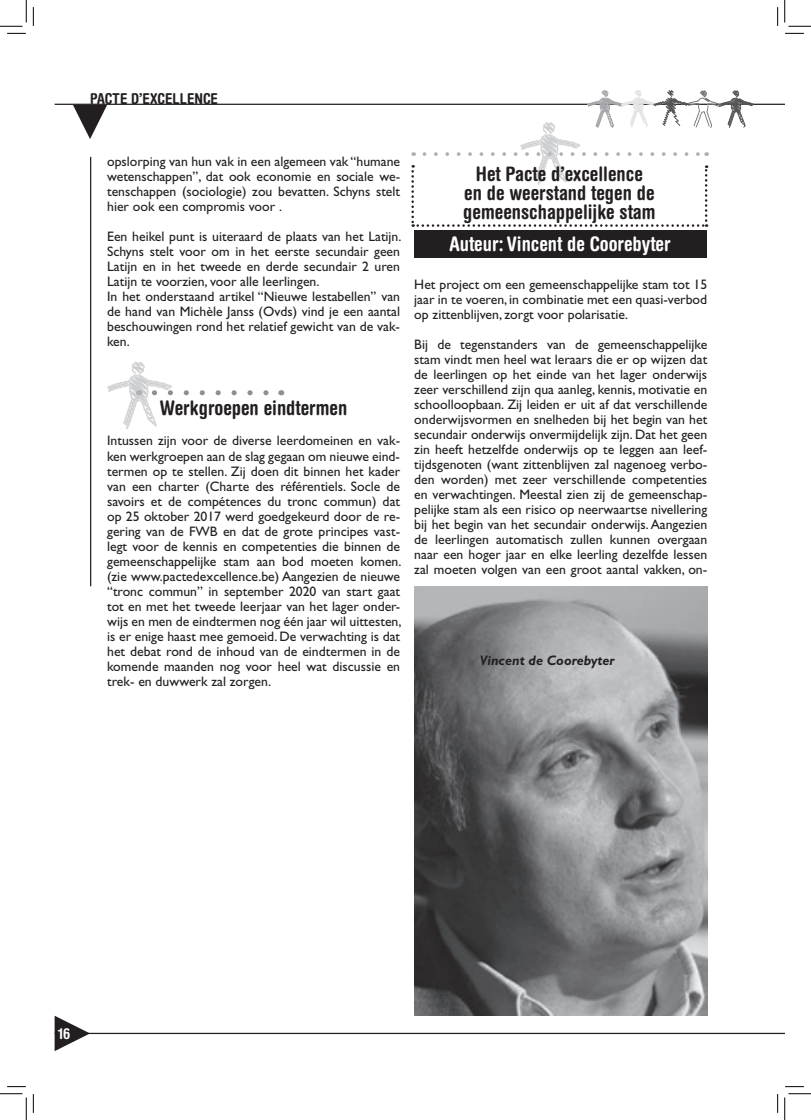
<style>
.page{position:relative;width:811px;height:1120px;background:#fff}
.page>*{position:absolute;margin:0;border:0;box-sizing:border-box;transform-origin:0 0}
.t1{font:700 condensed 20px/18.8px "Helvetica Rounded LT Std";color:#231f20;text-align:center}
.t2{font:700 condensed 20px "Helvetica Rounded LT Std";color:#fff}
.t3{font:700 condensed 15px "Helvetica Rounded LT Std";color:#231f20}
.t4{font:700 condensed 15px "Helvetica Rounded LT Std";color:#fff}
.t5{font:13.75px/15px "Gill Sans Std";color:#231f20;text-align:justify}
.t6{font:italic 700 13.75px "Gill Sans Std";color:#231f20}
</style>
<div class="page">
<hr style="left:55px;top:1032px;width:730px;height:1px;background:#231f20">
<svg style="left:55px;top:1016px;width:35px;height:34px"></svg>
<hr style="left:55px;top:104px;width:730px;height:1px;background:#231f20">
<svg style="left:73px;top:105px;width:34px;height:34px"></svg>
<hr style="left:90px;top:157px;width:1px;height:429px;background:#231f20">
<svg style="left:107px;top:378px;width:162px;height:51px"></svg>
<img style="left:129px;top:361px;width:16px;height:25px">
<img style="left:108px;top:384px;width:21px;height:8px">
<img style="left:587px;top:90px;width:166px;height:37px">
<img style="left:543px;top:122px;width:12px;height:12px">
<svg style="left:411px;top:134px;width:296px;height:93px"></svg>
<div style="left:413px;top:230px;width:293px;height:27px;background:#231f20"></div>
<img style="left:414px;top:586px;width:293px;height:429px">
<svg style="left:7px;top:33px;width:19px;height:1px"></svg>
<svg style="left:785px;top:33px;width:19px;height:1px"></svg>
<svg style="left:33px;top:7px;width:1px;height:19px"></svg>
<svg style="left:33px;top:1094px;width:1px;height:18px"></svg>
<svg style="left:777px;top:7px;width:1px;height:19px"></svg>
<svg style="left:777px;top:1094px;width:1px;height:18px"></svg>
<svg style="left:0;top:0;width:27px;height:27px"></svg>
<svg style="left:0;top:1093px;width:27px;height:26px"></svg>
<svg style="left:784px;top:0;width:27px;height:27px"></svg>
<svg style="left:784px;top:1093px;width:27px;height:26px"></svg>
<p class="t3" style="left:90px;top:89px;width:130px">PACTE D’EXCELLENCE</p>
<p class="t5" style="left:107px;top:154px;width:294px">opslorping van hun vak in een algemeen vak “humane wetenschappen”, dat ook economie en sociale we&shy;tenschappen (sociologie) zou bevatten. Schyns stelt hier ook een compromis voor .</p>
<p class="t5" style="left:107px;top:229px;width:296px;text-align:left">Een heikel punt is uiteraard de plaats van het Latijn.<br>Schyns stelt voor om in het eerste secundair geen Latijn en in het tweede en derde secundair 2 uren Latijn te voorzien, voor alle leerlingen.<br>In het onderstaand artikel “Nieuwe lestabellen” van de hand van Michèle Janss (Ovds) vind je een aantal beschouwingen rond het relatief gewicht van de vak&shy;ken.</p>
<h1 class="t1" style="left:160px;top:398px;width:189px">Werkgroepen eindtermen</h1>
<p class="t5" style="left:107px;top:433px;width:296px">Intussen zijn voor de diverse leerdomeinen en vak&shy;ken werkgroepen aan de slag gegaan om nieuwe eind&shy;termen op te stellen. Zij doen dit binnen het kader van een charter (Charte des référentiels. Socle de savoirs et de compétences du tronc commun) dat op 25 oktober 2017 werd goedgekeurd door de re&shy;gering van de FWB en dat de grote principes vast&shy;legt voor de kennis en competenties die binnen de gemeenschappelijke stam aan bod moeten komen. (zie www.pactedexcellence.be) Aangezien de nieuwe “tronc commun” in september 2020 van start gaat tot en met het tweede leerjaar van het lager onder&shy;wijs en men de eindtermen nog één jaar wil uittesten, is er enige haast mee gemoeid. De verwachting is dat het debat rond de inhoud van de eindtermen in de komende maanden nog voor heel wat discussie en trek- en duwwerk zal zorgen.</p>
<h1 class="t1" style="left:463px;top:164px;width:194px">Het Pacte d’excellence<br>en de weerstand tegen de gemeenschappelijke stam</h1>
<h1 class="t2" style="left:449px;top:232px;width:223px">Auteur: Vincent de Coorebyter</h1>
<p class="t5" style="left:414px;top:277px;width:294px">Het project om een gemeenschappelijke stam tot 15 jaar in te voeren, in combinatie met een quasi-verbod op zittenblijven, zorgt voor polarisatie.</p>
<p class="t5" style="left:414px;top:337px;width:294px">Bij de tegenstanders van de gemeenschappelijke stam vindt men heel wat leraars die er op wijzen dat de leerlingen op het einde van het lager onderwijs zeer verschillend zijn qua aanleg, kennis, motivatie en schoolloopbaan. Zij leiden er uit af dat verschillende onderwijsvormen en snelheden bij het begin van het secundair onderwijs onvermijdelijk zijn. Dat het geen zin heeft hetzelfde onderwijs op te leggen aan leef&shy;tijdsgenoten (want zittenblijven zal nagenoeg verbo&shy;den worden) met zeer verschillende competenties en verwachtingen. Meestal zien zij de gemeenschap&shy;pelijke stam als een risico op neerwaartse nivellering bij het begin van het secundair onderwijs. Aangezien de leerlingen automatisch zullen kunnen overgaan naar een hoger jaar en elke leerling dezelfde lessen zal moeten volgen van een groot aantal vakken, on-</p>
<p class="t6" style="left:480px;top:652px;width:136px">Vincent de Coorebyter</p>
<p class="t4" style="left:58px;top:1024px;width:14px">16</p>
</div>
